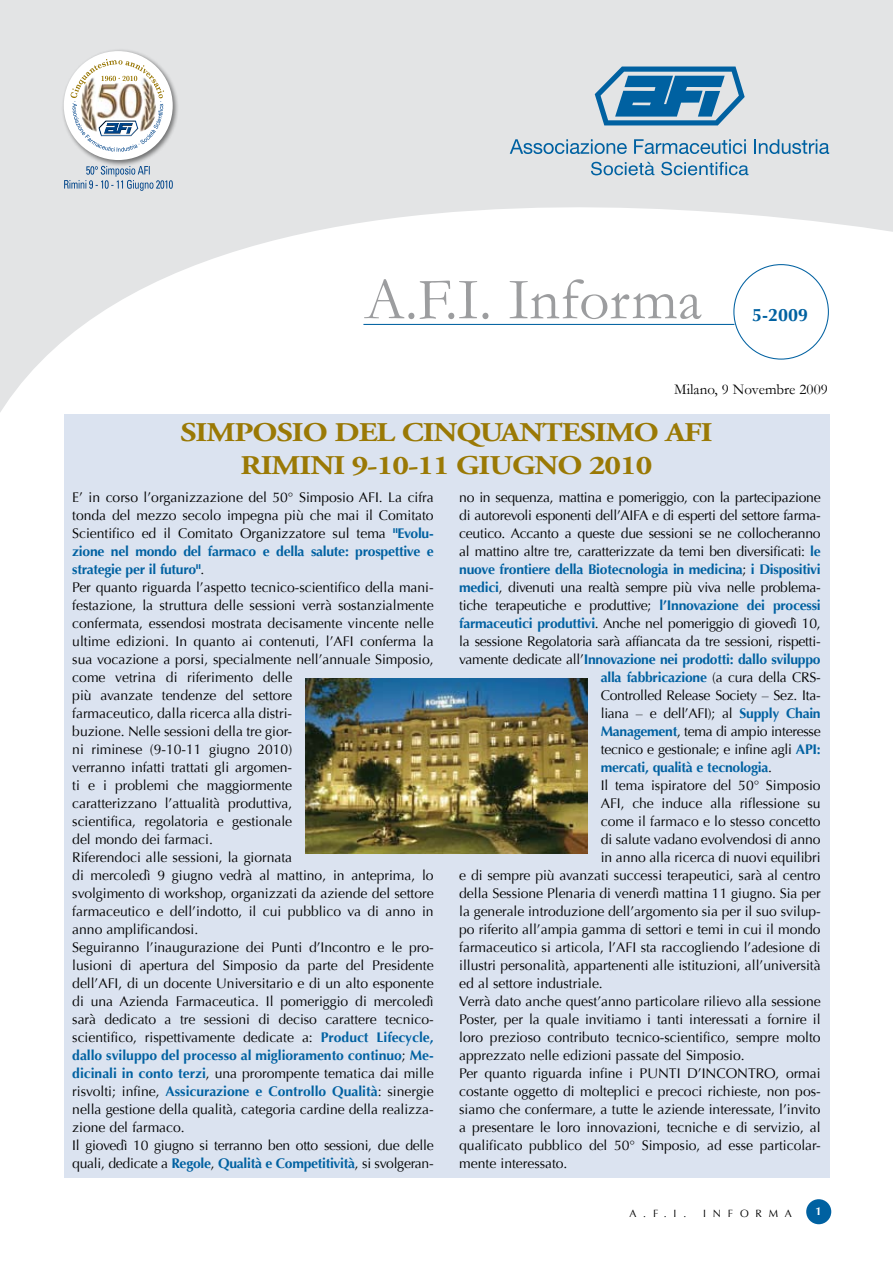
<style>
.page{position:relative;width:893px;height:1263px;background:#fff}
.page>*{position:absolute;margin:0;border:0;box-sizing:border-box;transform-origin:0 0}
.t1{font:59.55px "Garamond";color:#9c9d9f}
.t2{font:700 27px/32.4px "Adobe Garamond Pro";letter-spacing:-.03em;color:#9a7905;text-align:center;scale:1.18 1}
.t3{font:700 18px "Optima";color:#0061a1}
.t4{font:15px "Garamond";color:#000}
.t5{font:13.95px/18px "Optima";letter-spacing:-.005em;color:#000}
.t6{font:700 13.95px "Optima";letter-spacing:-.02em;color:#0061a1}
.t7{font:700 11.25px "Optima";color:#fff}
.t8{font:10.5px "Optima";letter-spacing:.65em;color:#000}
.s1{font-weight:700;color:#0061a1}
.s2{font-weight:400;color:#000}
</style>
<div class="page">
<svg style="left:0;top:0;width:893px;height:509px;fill:#e3e4e5"></svg>
<div style="left:806px;top:1199px;width:25px;height:25px;background:#0061a1;border-radius:50%"></div>
<div style="left:64px;top:415px;width:765px;height:763px;background:#dbe3f0"></div>
<div style="left:734px;top:265px;width:94px;height:94px;background:#fff;border-radius:50%"></div>
<hr style="left:363px;top:324px;width:371px;height:1px;background:#0061a1">
<svg style="left:595px;top:67px;width:150px;height:58px;background:#6098bd"></svg>
<svg style="left:510px;top:139px;width:117px;height:15px;background:#9ebcd0"></svg>
<svg style="left:634px;top:139px;width:112px;height:15px;background:#9ebcd0"></svg>
<svg style="left:754px;top:139px;width:75px;height:15px"></svg>
<svg style="left:591px;top:162px;width:157px;height:13px;background:#9bbacf"></svg>
<img style="left:305px;top:678px;width:283px;height:175px">
<div style="left:61px;top:48px;width:118px;height:119px;background:#000;opacity:.5"></div>
<div style="left:64px;top:51px;width:109px;height:109px;background:#fff;border-radius:50%"></div>
<svg style="left:64px;top:166px;width:109px;height:25px;background:#becad5"></svg>
<svg style="left:71px;top:59px;width:93px;height:93px"></svg>
<h1 class="t1" style="left:364px;top:264px;width:339px">A.F.I. Informa</h1>
<p class="t3" style="left:752px;top:304px;width:58px">5-2009</p>
<p class="t4" style="left:674px;top:380px;width:155px">Milano, 9 Novembre 2009</p>
<h2 class="t2" style="left:180px;top:417px;width:453px">SIMPOSIO DEL CINQUANTESIMO AFI<br>RIMINI 9-10-11 GIUGNO 2010</h2>
<p class="t5" style="left:72px;top:488px;width:363px">E’ in corso l’organizzazione del 50° Simposio AFI. La cifra tonda del mezzo secolo impegna più che mai il Comitato Scientifico ed il Comitato Organizzatore sul tema <span class="s1">"Evolu&shy;zione nel mondo del farmaco e della salute: prospettive e strategie per il futuro"</span>.<br>Per quanto riguarda l’aspetto tecnico-scientifico della mani&shy;festazione, la struttura delle sessioni verrà sostanzialmente confermata, essendosi mostrata decisamente vincente nelle ultime edizioni. In quanto ai contenuti, l’AFI conferma la sua vocazione a porsi, specialmente nell’annuale Simposio, come vetrina di riferimento delle<br>più avanzate tendenze del settore<br>farmaceutico, dalla ricerca alla distri-<br>buzione. Nelle sessioni della tre gior-<br>ni riminese (9-10-11 giugno 2010)<br>verranno infatti trattati gli argomen-<br>ti e i problemi che maggiormente<br>caratterizzano l’attualità produttiva,<br>scientifica, regolatoria e gestionale<br>del mondo dei farmaci.<br>Riferendoci alle sessioni, la giornata<br>di mercoledì 9 giugno vedrà al mattino, in anteprima, lo svolgimento di workshop, organizzati da aziende del settore farmaceutico e dell’indotto, il cui pubblico va di anno in anno amplificandosi.<br>Seguiranno l’inaugurazione dei Punti d’Incontro e le pro&shy;lusioni di apertura del Simposio da parte del Presidente dell’AFI, di un docente Universitario e di un alto esponente di una Azienda Farmaceutica. Il pomeriggio di mercoledì sarà dedicato a tre sessioni di deciso carattere tecnico&shy;scientifico, rispettivamente dedicate a: <span class="s1">Product Lifecycle, dallo sviluppo del processo al miglioramento continuo</span>; <span class="s1">Me&shy;dicinali in conto terzi</span>, una prorompente tematica dai mille risvolti; infine, <span class="s1">Assicurazione e Controllo Qualità</span>: sinergie nella gestione della qualità, categoria cardine della realizza&shy;zione del farmaco.<br>Il giovedì 10 giugno si terranno ben otto sessioni, due delle quali, dedicate a <span class="s1">Regole</span>, <span class="s1">Qualità e Competitività</span>, si svolgeran-</p>
<p class="t5" style="left:459px;top:488px;width:363px">no in sequenza, mattina e pomeriggio, con la partecipazione</p>
<p class="t5" style="left:459px;top:506px;width:363px">di autorevoli esponenti dell’AIFA e di esperti del settore farma-</p>
<p class="t5" style="left:459px;top:524px;width:363px">ceutico. Accanto a queste due sessioni se ne collocheranno</p>
<p class="t5" style="left:459px;top:542px;width:363px">al mattino altre tre, caratterizzate da temi ben diversificati: <span class="s1">le</span></p>
<p class="t6" style="left:459px;top:561px;width:363px">nuove frontiere della Biotecnologia in medicina<span class="s2">;</span> i Dispositivi</p>
<p class="t5" style="left:459px;top:578px;width:363px"><span class="s1">medici</span>, divenuti una realtà sempre più viva nelle problema-</p>
<p class="t5" style="left:459px;top:596px;width:363px">tiche terapeutiche e produttive; <span class="s1">l’Innovazione dei processi</span></p>
<p class="t5" style="left:459px;top:614px;width:363px"><span class="s1">farmaceutici produttivi</span>. Anche nel pomeriggio di giovedì 10,</p>
<p class="t5" style="left:459px;top:632px;width:363px">la sessione Regolatoria sarà affiancata da tre sessioni, rispetti-</p>
<p class="t6" style="left:459px;top:651px;width:363px"><span class="s2">vamente dedicate all’</span>Innovazione nei prodotti: dallo sviluppo</p>
<p class="t6" style="left:601px;top:669px;width:221px">alla fabbricazione <span class="s2">(a cura della CRS-</span></p>
<p class="t5" style="left:601px;top:686px;width:221px">Controlled Release Society – Sez. Ita-</p>
<p class="t5" style="left:601px;top:704px;width:221px">liana – e dell’AFI); al <span class="s1">Supply Chain</span></p>
<p class="t5" style="left:601px;top:722px;width:221px"><span class="s1">Management</span>, tema di ampio interesse</p>
<p class="t5" style="left:601px;top:740px;width:221px">tecnico e gestionale; e infine agli <span class="s1">API:</span></p>
<p class="t6" style="left:601px;top:759px;width:173px">mercati, qualità e tecnologia<span class="s2">.</span></p>
<p class="t5" style="left:601px;top:776px;width:221px">Il tema ispiratore del 50° Simposio</p>
<p class="t5" style="left:601px;top:794px;width:221px">AFI, che induce alla riflessione su</p>
<p class="t5" style="left:601px;top:812px;width:221px">come il farmaco e lo stesso concetto</p>
<p class="t5" style="left:601px;top:830px;width:221px">di salute vadano evolvendosi di anno</p>
<p class="t5" style="left:601px;top:848px;width:221px">in anno alla ricerca di nuovi equilibri</p>
<p class="t5" style="left:459px;top:866px;width:363px">e di sempre più avanzati successi terapeutici, sarà al centro</p>
<p class="t5" style="left:459px;top:884px;width:363px">della Sessione Plenaria di venerdì mattina 11 giugno. Sia per</p>
<p class="t5" style="left:459px;top:902px;width:363px">la generale introduzione dell’argomento sia per il suo svilup-</p>
<p class="t5" style="left:459px;top:920px;width:363px">po riferito all’ampia gamma di settori e temi in cui il mondo</p>
<p class="t5" style="left:459px;top:938px;width:363px">farmaceutico si articola, l’AFI sta raccogliendo l’adesione di</p>
<p class="t5" style="left:459px;top:956px;width:363px">illustri personalità, appartenenti alle istituzioni, all’università</p>
<p class="t5" style="left:459px;top:974px;width:145px">ed al settore industriale.</p>
<p class="t5" style="left:459px;top:992px;width:363px">Verrà dato anche quest’anno particolare rilievo alla sessione</p>
<p class="t5" style="left:459px;top:1010px;width:363px">Poster, per la quale invitiamo i tanti interessati a fornire il</p>
<p class="t5" style="left:459px;top:1028px;width:363px">loro prezioso contributo tecnico-scientifico, sempre molto</p>
<p class="t5" style="left:459px;top:1046px;width:287px">apprezzato nelle edizioni passate del Simposio.</p>
<p class="t5" style="left:459px;top:1064px;width:363px">Per quanto riguarda infine i PUNTI D’INCONTRO, ormai</p>
<p class="t5" style="left:459px;top:1082px;width:363px">costante oggetto di molteplici e precoci richieste, non pos-</p>
<p class="t5" style="left:459px;top:1100px;width:363px">siamo che confermare, a tutte le aziende interessate, l’invito</p>
<p class="t5" style="left:459px;top:1118px;width:363px">a presentare le loro innovazioni, tecniche e di servizio, al</p>
<p class="t5" style="left:459px;top:1136px;width:363px">qualificato pubblico del 50° Simposio, ad esse particolar-</p>
<p class="t5" style="left:459px;top:1154px;width:110px">mente interessato.</p>
<p class="t8" style="left:629px;top:1207px;width:58px">A.F.I.</p>
<p class="t8" style="left:703px;top:1207px;width:89px">Inf orma</p>
<p class="t7" style="left:816px;top:1205px;width:8px">1</p>
</div>
